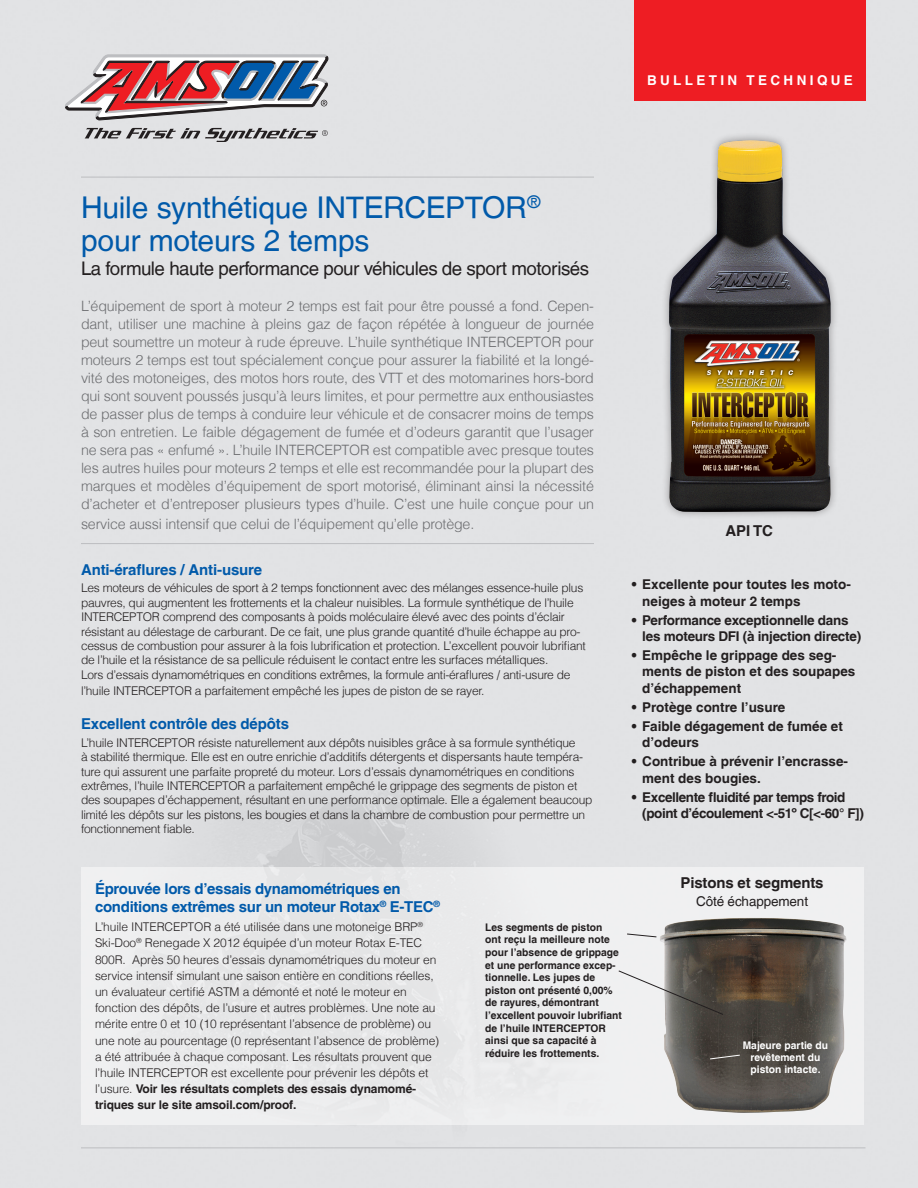
<style>
.page{position:relative;width:918px;height:1188px;background:#e2e3e5}
.page>*{position:absolute;margin:0;border:0;box-sizing:border-box;transform-origin:0 0}
.t1{font:30px/33px "Helvetica LT";letter-spacing:-.01em;color:#015aaa}
.t2{font:18.75px "Helvetica LT";letter-spacing:-.025em;color:#231f20}
.BlueSubhead{font:700 15px/18px "Helvetica LT";letter-spacing:-.02em;color:#015aaa}
.BlueSubhead-2{font:700 15px "Helvetica LT";letter-spacing:-.01em;color:#231f20}
.GrayLeadInCopy{font:300 14.25px/18px "Helvetica LT";letter-spacing:-.015em;color:#6c6d70;text-align:justify}
.NewBullet{font:700 13.5px/16.2px "Helvetica LT";color:#231f20}
.NewBullet-2{font:700 13.5px/16.2px "Helvetica LT";letter-spacing:-.03em;color:#231f20}
.NewBullet-3{font:700 13.5px/16.2px "Helvetica LT";letter-spacing:-.02em;color:#231f20}
.BodyCopyNew{font:700 13.5px "Helvetica LT";letter-spacing:.25em;color:#fff}
.BlueSubhead-3{font:13.5px "Helvetica LT";letter-spacing:-.01em;color:#231f20}
.BodyCopyNew-2{font:300 12px/16.2px "Helvetica LT";letter-spacing:-.02em;color:#231f20}
.t3{font:700 10.5px/12.6px "Helvetica LT";color:#231f20}
.t4{font:700 10.5px/12px "Helvetica LT";color:#fff;text-align:center}
.s1{font-weight:700}
</style>
<div class="page">
<div style="left:81px;top:868px;width:783px;height:257px;background:#ececed"></div>
<svg style="left:65px;top:55px;width:263px;height:87px;background:#b099a2"></svg>
<hr style="left:81px;top:543px;width:513px;height:1px;background:#bcbdc0">
<hr style="left:81px;top:1148px;width:785px;height:1px;background:#bcbdc0">
<hr style="left:81px;top:177px;width:513px;height:1px;background:#bcbdc0">
<div style="left:634px;top:0;width:232px;height:100px;background:#ee1d23"></div>
<div style="left:661px;top:132px;width:178px;height:388px;background:#231f20;opacity:.4"></div>
<img style="left:669px;top:140px;width:162px;height:372px">
<svg style="left:627px;top:933px;width:30px;height:5px"></svg>
<img style="left:660px;top:918px;width:186px;height:195px">
<svg style="left:618px;top:970px;width:106px;height:45px"></svg>
<svg style="left:709px;top:1054px;width:32px;height:6px"></svg>
<p class="BodyCopyNew" style="left:647px;top:72px;width:207px">BULLETIN TECHNIQUE</p>
<p class="t1" style="left:81px;top:191px;width:461px">Huile synthétique INTERCEPTOR<sup>® </sup>pour moteurs 2 temps</p>
<p class="t2" style="left:81px;top:258px;width:510px">La formule haute performance pour véhicules de sport motorisés</p>
<p class="GrayLeadInCopy" style="left:81px;top:297px;width:515px">L’équipement de sport à moteur 2 temps est fait pour être poussé a fond. Cepen&shy;dant, utiliser une machine à pleins gaz de façon répétée à longueur de journée peut soumettre un moteur à rude épreuve. L’huile synthétique INTERCEPTOR pour moteurs 2 temps est tout spécialement conçue pour assurer la fiabilité et la longé&shy;vité des motoneiges, des motos hors route, des VTT et des motomarines hors-bord qui sont souvent poussés jusqu’à leurs limites, et pour permettre aux enthousiastes de passer plus de temps à conduire leur véhicule et de consacrer moins de temps à son entretien. Le faible dégagement de fumée et d’odeurs garantit que l’usager ne sera pas « enfumé ». L’huile INTERCEPTOR est compatible avec presque toutes les autres huiles pour moteurs 2 temps et elle est recommandée pour la plupart des marques et modèles d’équipement de sport motorisé, éliminant ainsi la nécessité d’acheter et d’entreposer plusieurs types d’huile. C’est une huile conçue pour un</p>
<p class="GrayLeadInCopy" style="left:81px;top:514px;width:395px">service aussi intensif que celui de l’équipement qu’elle protège.</p>
<p class="BlueSubhead" style="left:81px;top:560px;width:183px">Anti-éraflures / Anti-usure</p>
<p class="BodyCopyNew-2" style="left:81px;top:581px;width:506px;line-height:14.4px">Les moteurs de véhicules de sport à 2 temps fonctionnent avec des mélanges essence-huile plus pauvres, qui augmentent les frottements et la chaleur nuisibles. La formule synthétique de l’huile INTERCEPTOR comprend des composants à poids moléculaire élevé avec des points d’éclair résistant au délestage de carburant. De ce fait, une plus grande quantité d’huile échappe au pro&shy;cessus de combustion pour assurer à la fois lubrification et protection. L’excellent pouvoir lubrifiant de l’huile et la résistance de sa pellicule réduisent le contact entre les surfaces métalliques.</p>
<p class="BodyCopyNew-2" style="left:81px;top:666px;width:491px">Lors d’essais dynamométriques en conditions extrêmes, la formule anti-éraflures / anti-usure de l’huile INTERCEPTOR a parfaitement empêché les jupes de piston de se rayer.</p>
<p class="BlueSubhead" style="left:81px;top:715px;width:210px">Excellent contrôle des dépôts</p>
<p class="BodyCopyNew-2" style="left:81px;top:735px;width:513px;line-height:14.4px">L’huile INTERCEPTOR résiste naturellement aux dépôts nuisibles grâce à sa formule synthétique<br>à stabilité thermique. Elle est en outre enrichie d’additifs détergents et dispersants haute tempéra&shy;ture qui assurent une parfaite propreté du moteur. Lors d’essais dynamométriques en conditions extrêmes, l’huile INTERCEPTOR a parfaitement empêché le grippage des segments de piston et des soupapes d’échappement, résultant en une performance optimale. Elle a également beaucoup limité les dépôts sur les pistons, les bougies et dans la chambre de combustion pour permettre un fonctionnement fiable.</p>
<p class="BlueSubhead-2" style="left:725px;top:521px;width:49px">API TC</p>
<p class="NewBullet" style="left:642px;top:576px;width:210px;text-indent:-10px">• Excellente pour toutes les moto&shy;neiges à moteur 2 temps</p>
<p class="NewBullet-3" style="left:642px;top:612px;width:220px;text-indent:-10px">• Performance exceptionnelle dans les moteurs DFI (à injection directe)</p>
<p class="NewBullet" style="left:642px;top:647px;width:215px;text-indent:-10px">• Empêche le grippage des seg&shy;ments de piston et des soupapes d’échappement</p>
<p class="NewBullet" style="left:632px;top:699px;width:155px">• Protège contre l’usure</p>
<p class="NewBullet" style="left:642px;top:718px;width:202px;text-indent:-10px">• Faible dégagement de fumée et d’odeurs</p>
<p class="NewBullet" style="left:642px;top:753px;width:207px;text-indent:-10px">• Contribue à prévenir l’encrasse&shy;ment des bougies.</p>
<p class="NewBullet-2" style="left:642px;top:789px;width:223px;text-indent:-10px">• Excellente fluidité par temps froid (point d’écoulement &lt;-51º C[&lt;-60° F])</p>
<p class="BlueSubhead" style="left:95px;top:880px;width:346px">Éprouvée lors d’essais dynamométriques en conditions extrêmes sur un moteur Rotax<sup>®</sup> E-TEC<sup>®</sup></p>
<p class="BodyCopyNew-2" style="left:95px;top:919px;width:346px">L’huile INTERCEPTOR a été utilisée dans une motoneige BRP<sup>® </sup>Ski-Doo<sup>®</sup> Renegade X 2012 équipée d’un moteur Rotax E-TEC 800R. Après 50 heures d’essais dynamométriques du moteur en service intensif simulant une saison entière en conditions réelles, un évaluateur certifié ASTM a démonté et noté le moteur en fonction des dépôts, de l’usure et autres problèmes. Une note au mérite entre 0 et 10 (10 représentant l’absence de problème) ou une note au pourcentage (0 représentant l’absence de problème) a été attribuée à chaque composant. Les résultats prouvent que l’huile INTERCEPTOR est excellente pour prévenir les dépôts et l’usure. <span class="s1">Voir les résultats complets des essais dynamomé&shy;triques sur le site amsoil.com/proof.</span></p>
<p class="t3" style="left:485px;top:921px;width:138px">Les segments de piston<br>ont reçu la meilleure note pour l’absence de grippage et une performance excep&shy;tionnelle. Les jupes de piston ont présenté 0,00% de rayures, démontrant l’excellent pouvoir lubrifiant de l’huile INTERCEPTOR ainsi que sa capacité à réduire les frottements.</p>
<p class="BlueSubhead-2" style="left:680px;top:874px;width:145px">Pistons et segments</p>
<p class="BlueSubhead-3" style="left:696px;top:893px;width:114px">Côté échappement</p>
<p class="t4" style="left:743px;top:1039px;width:87px">Majeure partie du revêtement du piston intacte.</p>
</div>
